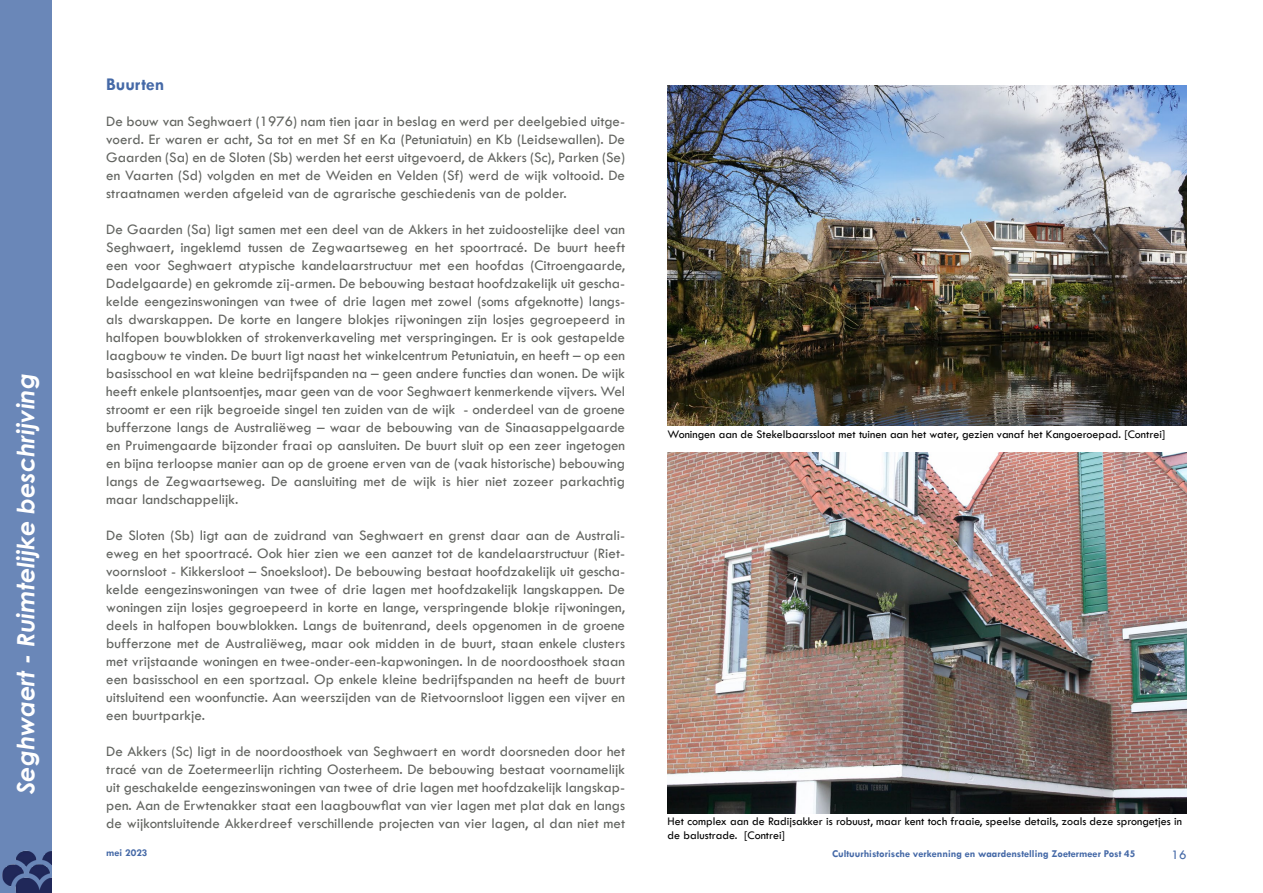
<style>
.page{position:relative;width:1263px;height:893px;background:#fff}
.page>*{position:absolute;margin:0;border:0;box-sizing:border-box;transform-origin:0 0}
.t1{font:italic 700 24px "Century Gothic";color:#fff}
.t2{font:700 18px "Tw Cen";color:#4569a7}
.t3{font:500 15px/18px "Tw Cen";color:#626460;text-align:justify}
.t4{font:500 13.5px "Tw Cen";color:#4569a7}
.t5{font:500 12px/14.4px "Tw Cen";color:#000}
.t6{font:700 10.5px "Tw Cen";color:#4569a7}
</style>
<div class="page">
<div style="left:0;top:0;width:51px;height:893px;background:#6a87b8"></div>
<img style="left:2px;top:850px;width:49px;height:43px">
<img style="left:668px;top:453px;width:518px;height:360px">
<img style="left:668px;top:85px;width:518px;height:340px">
<h1 class="t1" style="left:8px;top:794px;width:422px;rotate:-90deg">Seghwaert - Ruimtelijke beschrijving</h1>
<p class="t2" style="left:106px;top:73px;width:60px">Buurten</p>
<p class="t3" style="left:106px;top:112px;width:520px">De bouw van Seghwaert (1976) nam tien jaar in beslag en werd per deelgebied uitge&shy;voerd. Er waren er acht, Sa tot en met Sf en Ka (Petuniatuin) en Kb (Leidsewallen). De Gaarden (Sa) en de Sloten (Sb) werden het eerst uitgevoerd, de Akkers (Sc), Parken (Se) en Vaarten (Sd) volgden en met de Weiden en Velden (Sf) werd de wijk voltooid. De straatnamen werden afgeleid van de agrarische geschiedenis van de polder.</p>
<p class="t3" style="left:106px;top:220px;width:520px">De Gaarden (Sa) ligt samen met een deel van de Akkers in het zuidoostelijke deel van Seghwaert, ingeklemd tussen de Zegwaartseweg en het spoortracé. De buurt heeft een voor Seghwaert atypische kandelaarstructuur met een hoofdas (Citroengaarde, Dadelgaarde) en gekromde zij-armen. De bebouwing bestaat hoofdzakelijk uit gescha&shy;kelde eengezinswoningen van twee of drie lagen met zowel (soms afgeknotte) langs&shy;als dwarskappen. De korte en langere blokjes rijwoningen zijn losjes gegroepeerd in halfopen bouwblokken of strokenverkaveling met verspringingen. Er is ook gestapelde laagbouw te vinden. De buurt ligt naast het winkelcentrum Petuniatuin, en heeft – op een basisschool en wat kleine bedrijfspanden na – geen andere functies dan wonen. De wijk heeft enkele plantsoentjes, maar geen van de voor Seghwaert kenmerkende vijvers. Wel stroomt er een rijk begroeide singel ten zuiden van de wijk - onderdeel van de groene bufferzone langs de Australiëweg – waar de bebouwing van de Sinaasappelgaarde en Pruimengaarde bijzonder fraai op aansluiten. De buurt sluit op een zeer ingetogen en bijna terloopse manier aan op de groene erven van de (vaak historische) bebouwing langs de Zegwaartseweg. De aansluiting met de wijk is hier niet zozeer parkachtig maar landschappelijk.</p>
<p class="t3" style="left:106px;top:526px;width:520px">De Sloten (Sb) ligt aan de zuidrand van Seghwaert en grenst daar aan de Australi&shy;ëweg en het spoortracé. Ook hier zien we een aanzet tot de kandelaarstructuur (Riet&shy;voornsloot - Kikkersloot – Snoeksloot). De bebouwing bestaat hoofdzakelijk uit gescha&shy;kelde eengezinswoningen van twee of drie lagen met hoofdzakelijk langskappen. De woningen zijn losjes gegroepeerd in korte en lange, verspringende blokje rijwoningen, deels in halfopen bouwblokken. Langs de buitenrand, deels opgenomen in de groene bufferzone met de Australiëweg, maar ook midden in de buurt, staan enkele clusters met vrijstaande woningen en twee-onder-een-kapwoningen. In de noordoosthoek staan een basisschool en een sportzaal. Op enkele kleine bedrijfspanden na heeft de buurt uitsluitend een woonfunctie. Aan weerszijden van de Rietvoornsloot liggen een vijver en een buurtparkje.</p>
<p class="t3" style="left:106px;top:742px;width:520px">De Akkers (Sc) ligt in de noordoosthoek van Seghwaert en wordt doorsneden door het tracé van de Zoetermeerlijn richting Oosterheem. De bebouwing bestaat voornamelijk uit geschakelde eengezinswoningen van twee of drie lagen met hoofdzakelijk langskap&shy;pen. Aan de Erwtenakker staat een laagbouwflat van vier lagen met plat dak en langs de wijkontsluitende Akkerdreef verschillende projecten van vier lagen, al dan niet met</p>
<p class="t5" style="left:668px;top:427px;width:499px">Woningen aan de Stekelbaarssloot met tuinen aan het water, gezien vanaf het Kangoeroepad. [Contrei]</p>
<p class="t5" style="left:668px;top:813px;width:516px">Het complex aan de Radijsakker is robuust, maar kent toch fraaie, speelse details, zoals deze sprongetjes in de balustrade. [Contrei]</p>
<p class="t6" style="left:106px;top:846px;width:43px">mei 2023</p>
<p class="t6" style="left:832px;top:847px;width:305px">Cultuurhistorische verkenning en waardenstelling Zoetermeer Post 45</p>
<p class="t4" style="left:1171px;top:847px;width:16px">16</p>
</div>
